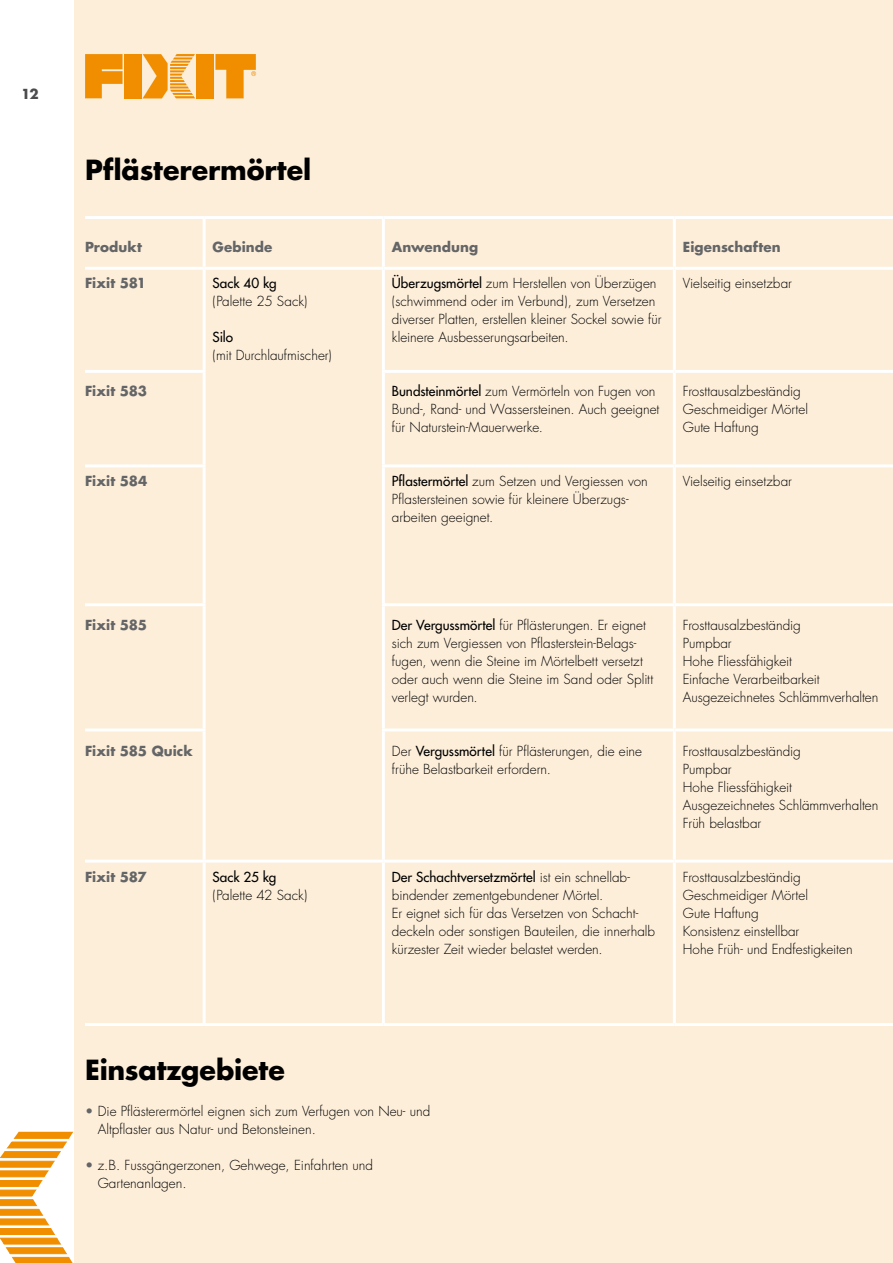
<style>
.page{position:relative;width:893px;height:1263px;background:#fff}
.page>*{position:absolute;margin:0;border:0;box-sizing:border-box;transform-origin:0 0}
.t1{font:700 27px "Futura";letter-spacing:-.005em;color:#000}
.t2{font:300 13.5px/18px "Futura";color:#000}
.t3{font:700 13.5px "Futura";letter-spacing:.005em;color:#646567}
.t4{font:13.5px "Futura";color:#000}
.t5{font:700 13.5px "Futura";color:#4b4b4d}
.s1{font-weight:400}
.s2{color:#646567}
</style>
<div class="page">
<svg style="left:0;top:1132px;width:73px;height:131px"></svg>
<div style="left:74px;top:0;width:819px;height:1263px;background:#fdeed9"></div>
<svg style="left:85px;top:54px;width:171px;height:45px"></svg>
<hr style="left:85px;top:216px;width:119px;height:3px;background:#fff">
<hr style="left:204px;top:216px;width:179px;height:3px;background:#fff">
<hr style="left:203px;top:219px;width:3px;height:48px;background:#fff">
<hr style="left:383px;top:216px;width:291px;height:3px;background:#fff">
<hr style="left:382px;top:219px;width:3px;height:48px;background:#fff">
<hr style="left:674px;top:216px;width:219px;height:3px;background:#fff">
<hr style="left:673px;top:219px;width:3px;height:48px;background:#fff">
<hr style="left:85px;top:267px;width:119px;height:3px;background:#fff">
<hr style="left:204px;top:267px;width:179px;height:3px;background:#fff">
<hr style="left:203px;top:270px;width:3px;height:100px;background:#fff">
<hr style="left:383px;top:267px;width:291px;height:3px;background:#fff">
<hr style="left:382px;top:270px;width:3px;height:100px;background:#fff">
<hr style="left:674px;top:267px;width:219px;height:3px;background:#fff">
<hr style="left:673px;top:270px;width:3px;height:100px;background:#fff">
<hr style="left:85px;top:370px;width:121px;height:3px;background:#fff">
<hr style="left:203px;top:373px;width:3px;height:91px;background:#fff">
<hr style="left:382px;top:370px;width:292px;height:3px;background:#fff">
<hr style="left:382px;top:373px;width:3px;height:91px;background:#fff">
<hr style="left:674px;top:370px;width:219px;height:3px;background:#fff">
<hr style="left:673px;top:373px;width:3px;height:91px;background:#fff">
<hr style="left:85px;top:464px;width:121px;height:3px;background:#fff">
<hr style="left:203px;top:467px;width:3px;height:136px;background:#fff">
<hr style="left:382px;top:464px;width:292px;height:3px;background:#fff">
<hr style="left:382px;top:467px;width:3px;height:136px;background:#fff">
<hr style="left:674px;top:464px;width:219px;height:3px;background:#fff">
<hr style="left:673px;top:467px;width:3px;height:136px;background:#fff">
<hr style="left:85px;top:603px;width:121px;height:3px;background:#fff">
<hr style="left:203px;top:606px;width:3px;height:122px;background:#fff">
<hr style="left:382px;top:603px;width:292px;height:3px;background:#fff">
<hr style="left:382px;top:606px;width:3px;height:122px;background:#fff">
<hr style="left:674px;top:603px;width:219px;height:3px;background:#fff">
<hr style="left:673px;top:606px;width:3px;height:122px;background:#fff">
<hr style="left:85px;top:728px;width:121px;height:3px;background:#fff">
<hr style="left:203px;top:731px;width:3px;height:129px;background:#fff">
<hr style="left:382px;top:728px;width:292px;height:3px;background:#fff">
<hr style="left:382px;top:731px;width:3px;height:129px;background:#fff">
<hr style="left:674px;top:728px;width:219px;height:3px;background:#fff">
<hr style="left:673px;top:731px;width:3px;height:129px;background:#fff">
<hr style="left:85px;top:860px;width:119px;height:3px;background:#fff">
<hr style="left:204px;top:860px;width:179px;height:3px;background:#fff">
<hr style="left:203px;top:863px;width:3px;height:160px;background:#fff">
<hr style="left:383px;top:860px;width:291px;height:3px;background:#fff">
<hr style="left:382px;top:863px;width:3px;height:160px;background:#fff">
<hr style="left:674px;top:860px;width:219px;height:3px;background:#fff">
<hr style="left:673px;top:863px;width:3px;height:160px;background:#fff">
<hr style="left:85px;top:1023px;width:119px;height:3px;background:#fff">
<hr style="left:204px;top:1023px;width:179px;height:3px;background:#fff">
<hr style="left:383px;top:1023px;width:291px;height:3px;background:#fff">
<hr style="left:674px;top:1023px;width:219px;height:3px;background:#fff">
<p class="t5" style="left:21px;top:85px;width:19px">12</p>
<h1 class="t1" style="left:85px;top:152px;width:228px">Pflästerermörtel</h1>
<p class="t3" style="left:85px;top:238px;width:58px">Produkt</p>
<p class="t3" style="left:213px;top:238px;width:61px">Gebinde</p>
<p class="t3" style="left:392px;top:238px;width:88px">Anwendung</p>
<p class="t3" style="left:683px;top:238px;width:99px">Eigenschaften</p>
<p class="t3" style="left:85px;top:274px;width:63px">Fixit 581</p>
<p class="t4" style="left:213px;top:274px;width:65px">Sack 40 kg</p>
<p class="t2" style="left:213px;top:292px;width:96px">(Palette 25 Sack)</p>
<p class="t4" style="left:213px;top:328px;width:22px">Silo</p>
<p class="t2" style="left:213px;top:346px;width:121px">(mit Durchlaufmischer)</p>
<p class="t2" style="left:392px;top:274px;width:271px"><span class="s1">Überzugsmörtel</span> zum Herstellen von Überzügen (schwimmend oder im Verbund), zum Versetzen diverser Platten, erstellen kleiner Sockel sowie für kleinere Ausbesserungsarbeiten.</p>
<p class="t2" style="left:683px;top:274px;width:111px">Vielseitig einsetzbar</p>
<p class="t3" style="left:85px;top:382px;width:64px">Fixit 583</p>
<p class="t2" style="left:392px;top:382px;width:269px"><span class="s1">Bundsteinmörtel</span> zum Vermörteln von Fugen von<br>Bund-, Rand- und Wassersteinen. Auch geeignet für Naturstein-Mauerwerke.</p>
<p class="t2" style="left:683px;top:382px;width:127px">Frosttausalzbeständig<br>Geschmeidiger Mörtel<br>Gute Haftung</p>
<p class="t3" style="left:85px;top:472px;width:64px">Fixit 584</p>
<p class="t2" style="left:392px;top:472px;width:257px"><span class="s1">Pflastermörtel</span> zum Setzen und Vergiessen von<br>Pflastersteinen sowie für kleinere Überzugs&shy;arbeiten geeignet.</p>
<p class="t2" style="left:683px;top:472px;width:111px">Vielseitig einsetzbar</p>
<p class="t3" style="left:85px;top:616px;width:64px">Fixit 585</p>
<p class="t2" style="left:392px;top:616px;width:263px"><span class="s1">Der Vergussmörtel</span> für Pflästerungen. Er eignet sich zum Vergiessen von Pflasterstein-Belags&shy;fugen, wenn die Steine im Mörtelbett versetzt oder auch wenn die Steine im Sand oder Splitt verlegt wurden.</p>
<p class="t2" style="left:683px;top:616px;width:197px">Frosttausalzbeständig<br>Pumpbar<br>Hohe Fliessfähigkeit<br>Einfache Verarbeitbarkeit<br>Ausgezeichnetes Schlämmverhalten</p>
<p class="t3" style="left:85px;top:742px;width:109px">Fixit 585 Quick</p>
<p class="t2" style="left:392px;top:742px;width:252px">Der <span class="s1">Vergussmörtel</span> für Pflästerungen, die eine frühe Belastbarkeit erfordern.</p>
<p class="t2" style="left:683px;top:742px;width:197px">Frosttausalzbeständig<br>Pumpbar<br>Hohe Fliessfähigkeit<br>Ausgezeichnetes Schlämmverhalten<br>Früh belastbar</p>
<p class="t3" style="left:85px;top:868px;width:63px">Fixit 587</p>
<p class="t4" style="left:213px;top:868px;width:65px">Sack 25 kg</p>
<p class="t2" style="left:213px;top:886px;width:96px">(Palette 42 Sack)</p>
<p class="t2" style="left:392px;top:868px;width:265px"><span class="s1">Der Schachtversetzmörtel</span> ist ein schnellab&shy;bindender zementgebundener Mörtel.<br>Er eignet sich für das Versetzen von Schacht&shy;deckeln oder sonstigen Bauteilen, die innerhalb kürzester Zeit wieder belastet werden.</p>
<p class="t2" style="left:683px;top:868px;width:171px">Frosttausalzbeständig<br>Geschmeidiger Mörtel<br>Gute Haftung<br>Konsistenz einstellbar<br>Hohe Früh- und Endfestigkeiten</p>
<h1 class="t1" style="left:85px;top:1052px;width:201px">Einsatzgebiete</h1>
<p class="t2" style="left:98px;top:1102px;width:334px;text-indent:-13px"><span class="s2">•</span> Die Pflästerermörtel eignen sich zum Verfugen von Neu- und<br>Altpflaster aus Natur- und Betonsteinen.</p>
<p class="t2" style="left:98px;top:1156px;width:277px;text-indent:-13px"><span class="s2">•</span> z.B. Fussgängerzonen, Gehwege, Einfahrten und<br>Gartenanlagen.</p>
</div>
